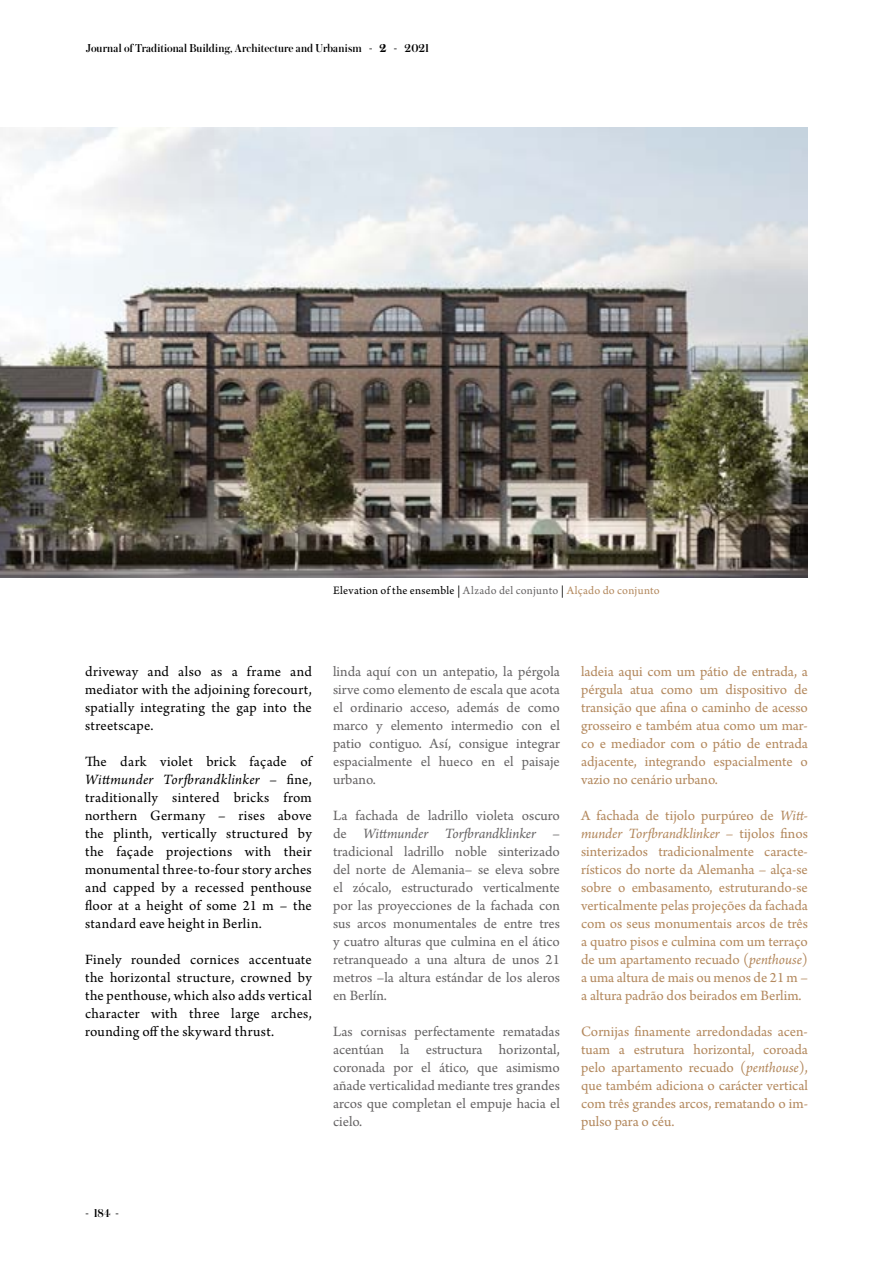
<style>
.page{position:relative;width:893px;height:1263px;background:#fff}
.page>*{position:absolute;margin:0;border:0;box-sizing:border-box;transform-origin:0 0}
.t1{font:15px/18px "Arno Pro";color:#b3885d;text-align:justify}
.t2{font:15px/18px "Arno Pro";letter-spacing:-.005em;color:#666465;text-align:justify}
.t3{font:15px/18px "Arno Pro";letter-spacing:.02em;color:#000;text-align:justify}
.t4{font:500 12px "Austin";letter-spacing:.015em;color:#000}
.t5{font:12px "Arno Pro";letter-spacing:.02em;color:#000}
.s1{font-weight:700}
.s2{color:#666465}
.s3{color:#b3885d}
.s4{font-style:italic}
</style>
<div class="page">
<img style="left:0;top:128px;width:808px;height:449px">
<p class="t4" style="left:86px;top:40px;width:345px">Journal of Traditional Building, Architecture and Urbanism - <span class="s1">2</span> - 2021</p>
<p class="t5" style="left:333px;top:583px;width:328px">Elevation of the ensemble | <span class="s2">Alzado del conjunto</span> | <span class="s3">Alçado do conjunto</span></p>
<p class="t3" style="left:85px;top:663px;width:228px">driveway and also as a frame and mediator with the adjoining forecourt, spatially integrating the gap into the streetscape.</p>
<p class="t3" style="left:85px;top:753px;width:228px">The dark violet brick façade of <span class="s4">Wittmunder Torfbrandklinker</span> – fine, traditionally sintered bricks from northern Germany – rises above the plinth, vertically structured by the façade projections with their monumental three-to-four story arches and capped by a recessed penthouse floor at a height of some 21 m – the standard eave height in Berlin.</p>
<p class="t3" style="left:85px;top:951px;width:228px">Finely rounded cornices accentuate the horizontal structure, crowned by the penthouse, which also adds vertical character with three large arches, rounding off the skyward thrust.</p>
<p class="t2" style="left:333px;top:663px;width:228px">linda aquí con un antepatio, la pérgola sirve como elemento de escala que acota el ordinario acceso, además de como marco y elemento intermedio con el patio contiguo. Así, consigue integrar espacialmente el hueco en el paisaje urbano.</p>
<p class="t2" style="left:333px;top:807px;width:228px">La fachada de ladrillo violeta oscuro de <span class="s4">Wittmunder Torfbrandklinker</span> – tradicional ladrillo noble sinterizado del norte de Alemania– se eleva sobre el zócalo, estructurado verticalmente por las proyecciones de la fachada con sus arcos monumentales de entre tres y cuatro alturas que culmina en el ático retranqueado a una altura de unos 21 metros –la altura estándar de los aleros en Berlín.</p>
<p class="t2" style="left:333px;top:1023px;width:228px">Las cornisas perfectamente rematadas acentúan la estructura horizontal, coronada por el ático, que asimismo añade verticalidad mediante tres grandes arcos que completan el empuje hacia el cielo.</p>
<p class="t1" style="left:581px;top:663px;width:228px">ladeia aqui com um pátio de entrada, a pérgula atua como um dispositivo de transição que afina o caminho de acesso grosseiro e também atua como um mar&shy;co e mediador com o pátio de entrada adjacente, integrando espacialmente o vazio no cenário urbano.</p>
<p class="t1" style="left:581px;top:807px;width:228px">A fachada de tijolo purpúreo de <span class="s4">Witt&shy;munder Torfbrandklinker</span> – tijolos finos sinterizados tradicionalmente caracte&shy;rísticos do norte da Alemanha – alça-se sobre o embasamento, estruturando-se verticalmente pelas projeções da fachada com os seus monumentais arcos de três a quatro pisos e culmina com um terraço de um apartamento recuado (<span class="s4">penthouse</span>) a uma altura de mais ou menos de 21 m – a altura padrão dos beirados em Berlim.</p>
<p class="t1" style="left:581px;top:1023px;width:228px">Cornijas finamente arredondadas acen&shy;tuam a estrutura horizontal, coroada pelo apartamento recuado (<span class="s4">penthouse</span>), que também adiciona o carácter vertical com três grandes arcos, rematando o im&shy;pulso para o céu.</p>
<p class="t4" style="left:85px;top:1205px;width:36px">- 184 -</p>
</div>
